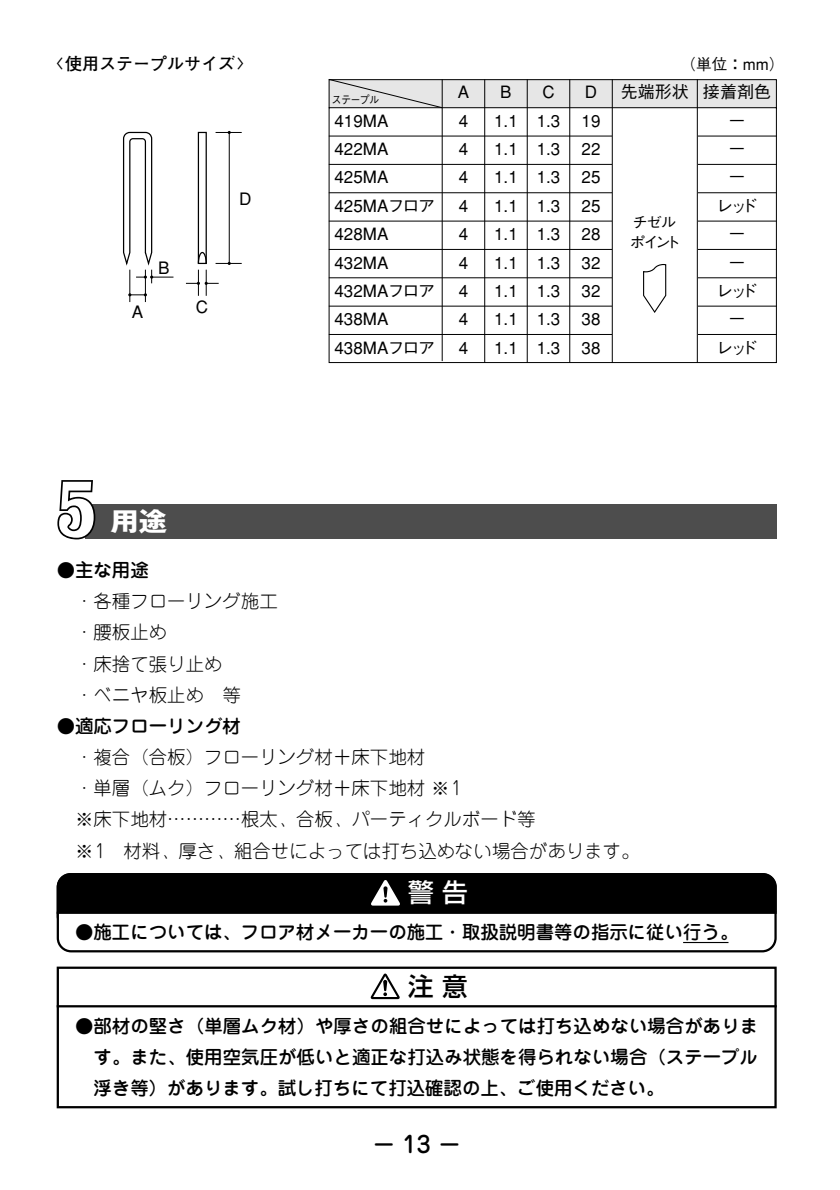
<style>
.page{position:relative;width:840px;height:1190px;background:#fff}
.page>*{position:absolute;margin:0;border:0;box-sizing:border-box;transform-origin:0 0}
.t1{font:500 25.6px "Shin Go";color:#000}
.t2{font:700 25.6px "Gothic MB101";color:#fff;scale:1.11 1}
.t3{font:500 25.6px "Shin Go";color:#fff}
.t4{font:500 22.6px "Jun 34";color:#000}
.t5{font:500 18.4px/31.2px "Jun 34";color:#000;text-align:justify}
.t6{font:300 18.4px/31.2px "Jun 101";color:#000}
.t7{font:500 17.2px "Gothic BBB";color:#000}
.t8{font:500 17px "Gothic BBB";color:#000}
.t9{font:700 17px "Futo Go B101";color:#000}
.t10{font:500 15.6px/19.8px "Gothic BBB";letter-spacing:-.11em;color:#000}
.t11{font:500 11.4px "Gothic BBB";letter-spacing:-.075em;color:#000;scale:.9 1}
</style>
<div class="page">
<svg style="left:328px;top:79px;width:449px;height:284px"></svg>
<hr style="left:329px;top:136px;width:448px;height:1px;background:#000">
<hr style="left:329px;top:164px;width:448px;height:1px;background:#000">
<hr style="left:329px;top:192px;width:448px;height:1px;background:#000">
<hr style="left:329px;top:221px;width:448px;height:1px;background:#000">
<hr style="left:329px;top:249px;width:448px;height:1px;background:#000">
<hr style="left:329px;top:277px;width:448px;height:1px;background:#000">
<hr style="left:329px;top:306px;width:448px;height:1px;background:#000">
<hr style="left:329px;top:334px;width:448px;height:1px;background:#000">
<div style="left:612px;top:113px;width:85px;height:249px;background:#fff"></div>
<svg style="left:643px;top:264px;width:24px;height:49px"></svg>
<hr style="left:442px;top:79px;width:1px;height:282px;background:#000">
<hr style="left:484px;top:79px;width:1px;height:284px;background:#000">
<hr style="left:527px;top:79px;width:1px;height:284px;background:#000">
<hr style="left:569px;top:79px;width:1px;height:284px;background:#000">
<hr style="left:612px;top:79px;width:1px;height:284px;background:#000">
<hr style="left:697px;top:79px;width:1px;height:284px;background:#000">
<hr style="left:129px;top:270px;width:1px;height:32px;background:#000">
<hr style="left:145px;top:270px;width:1px;height:32px;background:#000">
<svg style="left:128px;top:293px;width:19px;height:3px"></svg>
<svg style="left:123px;top:131px;width:50px;height:152px"></svg>
<hr style="left:229px;top:132px;width:1px;height:131px;background:#000">
<svg style="left:216px;top:131px;width:26px;height:3px"></svg>
<div style="left:198px;top:132px;width:9px;height:132px;border:1px solid #000"></div>
<svg style="left:186px;top:251px;width:56px;height:45px"></svg>
<svg style="left:328px;top:79px;width:115px;height:29px;background:#ccc"></svg>
<div style="left:57px;top:967px;width:720px;height:141px;border:2px solid #000"></div>
<hr style="left:57px;top:1005px;width:720px;height:2px;background:#000">
<svg style="left:371px;top:974px;width:29px;height:25px"></svg>
<div style="left:85px;top:505px;width:692px;height:34px;background:#4d4d4d"></div>
<svg style="left:57px;top:480px;width:38px;height:59px"></svg>
<svg style="left:57px;top:873px;width:720px;height:79px"></svg>
<hr style="left:57px;top:912px;width:720px;height:2px;background:#000">
<hr style="left:683px;top:942px;width:45px;height:1px;background:#000">
<svg style="left:371px;top:880px;width:29px;height:26px"></svg>
<p class="t9" style="left:48px;top:58px;width:206px">〈使用ステープルサイズ〉</p>
<p class="t7" style="left:158px;top:261px;width:13px">B</p>
<p class="t7" style="left:132px;top:306px;width:13px">A</p>
<p class="t7" style="left:196px;top:301px;width:14px">C</p>
<p class="t7" style="left:239px;top:192px;width:14px">D</p>
<h1 class="t2" style="left:111px;top:512px;width:53px">用途</h1>
<p class="t11" style="left:332px;top:95px;width:55px">ステープル</p>
<p class="t10" style="left:681px;top:57px;width:105px">（単位：mm）</p>
<p class="t8" style="left:458px;top:86px;width:13px">A</p>
<p class="t8" style="left:500px;top:86px;width:13px">B</p>
<p class="t8" style="left:542px;top:86px;width:14px">C</p>
<p class="t8" style="left:585px;top:86px;width:14px">D</p>
<p class="t8" style="left:621px;top:86px;width:152px">先端形状 接着剤色</p>
<p class="t8" style="left:334px;top:114px;width:55px">419MA</p>
<p class="t8" style="left:459px;top:114px;width:11px">4</p>
<p class="t8" style="left:494px;top:114px;width:108px">1.1 1.3 19</p>
<p class="t8" style="left:729px;top:114px;width:18px">－</p>
<p class="t8" style="left:334px;top:142px;width:55px">422MA</p>
<p class="t8" style="left:459px;top:142px;width:11px">4</p>
<p class="t8" style="left:494px;top:142px;width:108px">1.1 1.3 22</p>
<p class="t8" style="left:729px;top:142px;width:18px">－</p>
<p class="t8" style="left:334px;top:171px;width:55px">425MA</p>
<p class="t8" style="left:459px;top:171px;width:11px">4</p>
<p class="t8" style="left:494px;top:171px;width:108px">1.1 1.3 25</p>
<p class="t8" style="left:729px;top:171px;width:18px">－</p>
<p class="t8" style="left:334px;top:199px;width:102px">425MAフロア</p>
<p class="t8" style="left:459px;top:199px;width:11px">4</p>
<p class="t8" style="left:494px;top:199px;width:108px">1.1 1.3 25</p>
<p class="t8" style="left:716px;top:199px;width:43px">レッド</p>
<p class="t8" style="left:334px;top:227px;width:55px">428MA</p>
<p class="t8" style="left:459px;top:227px;width:11px">4</p>
<p class="t8" style="left:494px;top:227px;width:108px">1.1 1.3 28</p>
<p class="t8" style="left:729px;top:227px;width:18px">－</p>
<p class="t8" style="left:334px;top:256px;width:55px">432MA</p>
<p class="t8" style="left:459px;top:256px;width:11px">4</p>
<p class="t8" style="left:494px;top:256px;width:108px">1.1 1.3 32</p>
<p class="t8" style="left:729px;top:256px;width:18px">－</p>
<p class="t8" style="left:334px;top:284px;width:102px">432MAフロア</p>
<p class="t8" style="left:459px;top:284px;width:11px">4</p>
<p class="t8" style="left:494px;top:284px;width:108px">1.1 1.3 32</p>
<p class="t8" style="left:716px;top:284px;width:43px">レッド</p>
<p class="t8" style="left:334px;top:312px;width:55px">438MA</p>
<p class="t8" style="left:459px;top:312px;width:11px">4</p>
<p class="t8" style="left:494px;top:312px;width:108px">1.1 1.3 38</p>
<p class="t8" style="left:729px;top:312px;width:18px">－</p>
<p class="t8" style="left:334px;top:341px;width:102px">438MAフロア</p>
<p class="t8" style="left:459px;top:341px;width:11px">4</p>
<p class="t8" style="left:494px;top:341px;width:108px">1.1 1.3 38</p>
<p class="t8" style="left:716px;top:341px;width:43px">レッド</p>
<p class="t10" style="left:630px;top:215px;width:52px">チゼルポイント</p>
<p class="t5" style="left:57px;top:557px;width:94px">●主な用途</p>
<p class="t6" style="left:75px;top:588px;width:204px">・各種フローリング施工・腰板止め<br>・床捨て張り止め<br>・ベニヤ板止め　等</p>
<p class="t5" style="left:57px;top:712px;width:186px">●適応フローリング材</p>
<p class="t6" style="left:75px;top:744px;width:566px">・複合（合板）フローリング材＋床下地材<br>・単層（ムク）フローリング材＋床下地材 ※1<br>※床下地材…………根太、合板、パーティクルボード等<br>※1 材料、厚さ、組合せによっては打ち込めない場合があります。</p>
<h1 class="t3" style="left:408px;top:883px;width:61px">警告</h1>
<p class="t5" style="left:75px;top:919px;width:665px">●施工については、フロア材メーカーの施工・取扱説明書等の指示に従い行う。</p>
<h1 class="t1" style="left:408px;top:977px;width:61px">注意</h1>
<p class="t5" style="left:94px;top:1012px;width:666px;text-indent:-18px">●部材の堅さ（単層ムク材）や厚さの組合せによっては打ち込めない場合があります。また、使用空気圧が低いと適正な打込み状態を得られない場合（ステープル浮き等）があります。試し打ちにて打込確認の上、ご使用ください。</p>
<h2 class="t4" style="left:373px;top:1136px;width:90px">－ 13 －</h2>
</div>
